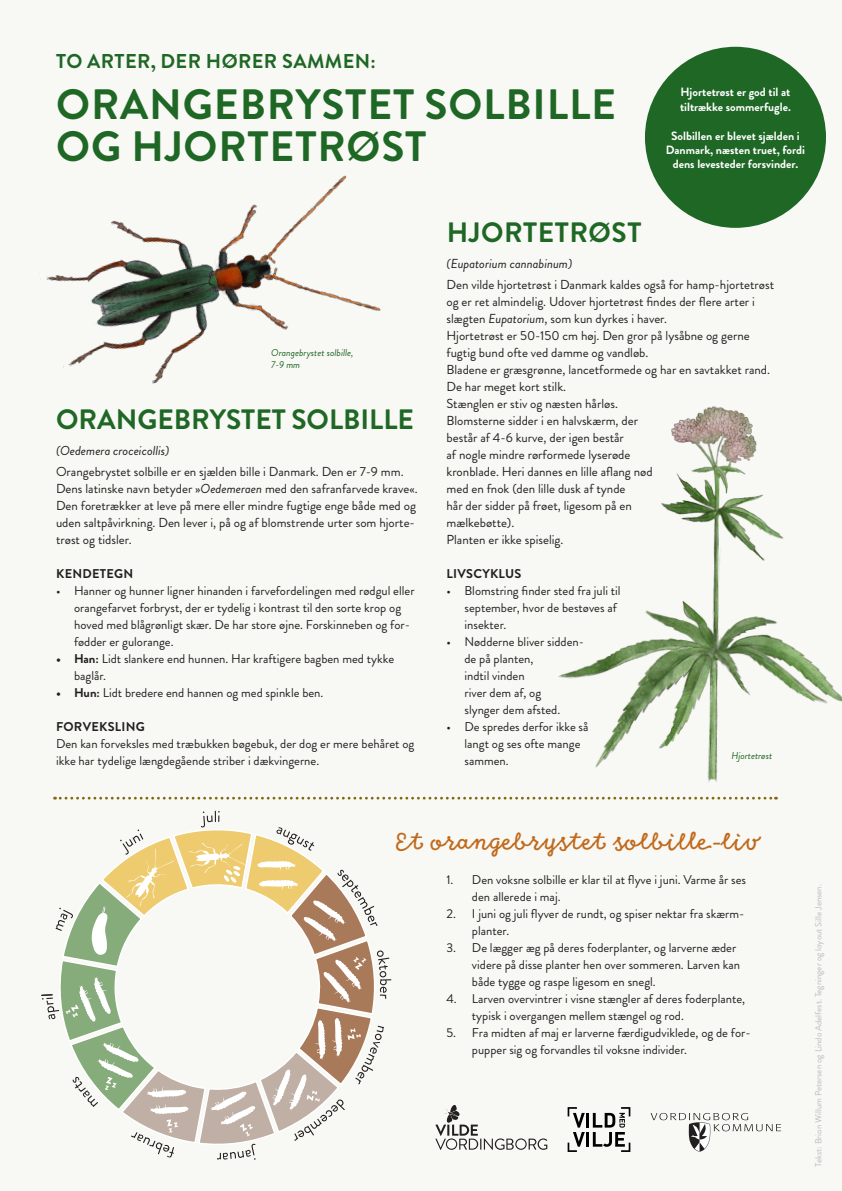
<style>
.page{position:relative;width:842px;height:1191px;background:#f8f8f4}
.page>*{position:absolute;margin:0;border:0;box-sizing:border-box;transform-origin:0 0}
.t1{font:700 42.4px "Brandon Grotesque";letter-spacing:.02em;color:#1e6725}
.artsnavn_krøllet_skr{font:28px "Goodlife Script";color:#c16a1c}
.lille_overskrift___a{font:700 28px "Brandon Grotesque";color:#1e6725}
.lille_overskrift___a-2{font:700 28px "Brandon Grotesque";letter-spacing:.02em;color:#1e6725}
.t2{font:700 20px "Brandon Grotesque";letter-spacing:.02em;color:#1e6725}
.brødtelst{font:13px/17px "Brandon Grotesque";color:#231f20}
.artsnavn_i_brødtekst{font:italic 13px "Brandon Grotesque";color:#231f20}
.brødtekst_-_punktops{font:12.7px/17px "Brandon Grotesque";color:#231f20}
.kendetegn_og_forveks{font:700 12.7px "Brandon Grotesque";letter-spacing:.02em;color:#231f20}
.brødtekst_-_punktops-2{font:700 12.7px "Brandon Grotesque";letter-spacing:.02em;color:#231f20}
.t3{font:700 12px/14.4px "Brandon Grotesque";color:#fff}
.t4{font:italic 9.9px "Brandon Grotesque";color:#1e6725}
.t5{font:9px "Brandon Grotesque";color:#bcbdc0}
.s1{font-style:italic}
.s2{font-weight:700}
</style>
<div class="page">
<svg style="left:651px;top:1113px;width:130px;height:38px"></svg>
<hr style="left:586px;top:1113px;width:3px;height:14px;background:#000">
<hr style="left:586px;top:1132px;width:3px;height:14px;background:#000">
<svg style="left:568px;top:1107px;width:17px;height:45px"></svg>
<svg style="left:593px;top:1107px;width:37px;height:45px"></svg>
<svg style="left:435px;top:1105px;width:112px;height:44px"></svg>
<svg style="left:41px;top:810px;width:350px;height:349px"></svg>
<svg style="left:55px;top:796px;width:474px;height:3px"></svg>
<div style="left:645px;top:47px;width:181px;height:181px;background:#1e6725;border-radius:50%"></div>
<img style="left:40px;top:175px;width:341px;height:209px">
<img style="left:529px;top:406px;width:313px;height:394px">
<p class="t2" style="left:56px;top:47px;width:321px">TO ARTER, DER HØRER SAMMEN:</p>
<p class="t1" style="left:56px;top:74px;width:561px">ORANGEBRYSTET SOLBILLE</p>
<p class="t1" style="left:56px;top:116px;width:372px">OG HJORTETRØST</p>
<p class="t3" style="left:680px;top:85px;width:112px">Hjortetrøst er god til at tiltrække sommerfugle.</p>
<p class="t3" style="left:666px;top:128px;width:141px;text-align:center">Solbillen er blevet sjælden i<br>Danmark, næsten truet, fordi dens levesteder forsvinder.</p>
<p class="t4" style="left:271px;top:346px;width:84px">Orangebrystet solbille,</p>
<p class="t4" style="left:271px;top:358px;width:30px">7-9 mm</p>
<p class="lille_overskrift___a" style="left:56px;top:400px;width:359px">ORANGEBRYSTET SOLBILLE</p>
<p class="artsnavn_i_brødtekst" style="left:56px;top:442px;width:115px">(Oedemera croceicollis)</p>
<p class="brødtelst" style="left:56px;top:463px;width:363px">Orangebrystet solbille er en sjælden bille i Danmark. Den er 7-9 mm.<br>Dens latinske navn betyder »<span class="s1">Oedemeraen</span> med den safranfarvede krave«.<br>Den foretrækker at leve på mere eller mindre fugtige enge både med og uden saltpåvirkning. Den lever i, på og af blomstrende urter som hjorte&shy;trøst og tidsler.</p>
<p class="kendetegn_og_forveks" style="left:56px;top:565px;width:79px">KENDETEGN</p>
<p class="brødtekst_-_punktops" style="left:74px;top:582px;width:342px;text-indent:-18px">• Hanner og hunner ligner hinanden i farvefordelingen med rødgul eller orangefarvet forbryst, der er tydelig i kontrast til den sorte krop og hoved med blågrønligt skær. De har store øjne. Forskinneben og for&shy;fødder er gulorange.</p>
<p class="brødtekst_-_punktops" style="left:74px;top:650px;width:322px;text-indent:-18px"><span class="s2">• Han:</span> Lidt slankere end hunnen. Har kraftigere bagben med tykke baglår.</p>
<p class="brødtekst_-_punktops" style="left:56px;top:684px;width:269px"><span class="s2">• Hun:</span> Lidt bredere end hannen og med spinkle ben.</p>
<p class="brødtekst_-_punktops-2" style="left:56px;top:718px;width:90px">FORVEKSLING</p>
<p class="brødtekst_-_punktops" style="left:56px;top:735px;width:360px">Den kan forveksles med træbukken bøgebuk, der dog er mere behåret og ikke har tydelige længdegående striber i dækvingerne.</p>
<p class="lille_overskrift___a-2" style="left:447px;top:213px;width:196px">HJORTETRØST</p>
<p class="artsnavn_i_brødtekst" style="left:446px;top:255px;width:127px">(Eupatorium cannabinum)</p>
<p class="brødtelst" style="left:446px;top:276px;width:329px">Den vilde hjortetrøst i Danmark kaldes også for hamp- hjortetrøst og er ret almindelig. Udover hjortetrøst findes der flere arter i slægten <span class="s1">Eupatorium</span>, som kun dyrkes i haver.</p>
<p class="brødtelst" style="left:446px;top:327px;width:305px">Hjortetrøst er 50-150 cm høj. Den gror på lysåbne og gerne fugtig bund ofte ved damme og vandløb.</p>
<p class="brødtelst" style="left:446px;top:361px;width:325px">Bladene er græsgrønne, lancetformede og har en savtakket rand.<br>De har meget kort stilk.</p>
<p class="brødtelst" style="left:446px;top:395px;width:173px">Stænglen er stiv og næsten hårløs.</p>
<p class="brødtelst" style="left:446px;top:412px;width:208px">Blomsterne sidder i en halvskærm, der består af 4- 6 kurve, der igen består<br>af nogle mindre rørformede lyserøde kronblade. Heri dannes en lille aflang nød med en fnok (den lille dusk af tynde<br>hår der sidder på frøet, ligesom på en mælkebøtte).</p>
<p class="brødtelst" style="left:446px;top:531px;width:118px">Planten er ikke spiselig.</p>
<p class="kendetegn_og_forveks" style="left:447px;top:565px;width:76px">LIVSCYKLUS</p>
<p class="brødtekst_-_punktops" style="left:464px;top:582px;width:158px;text-indent:-18px">• Blomstring finder sted fra juli til september, hvor de bestøves af insekter.</p>
<p class="brødtekst_-_punktops" style="left:464px;top:633px;width:121px;text-indent:-18px">• Nødderne bliver sidden&shy;de på planten,<br>indtil vinden<br>river dem af, og<br>slynger dem afsted.</p>
<p class="brødtekst_-_punktops" style="left:464px;top:718px;width:125px;text-indent:-18px">• De spredes derfor ikke så langt og ses ofte mange sammen.</p>
<p class="t4" style="left:731px;top:748px;width:42px">Hjortetrøst</p>
<p class="artsnavn_krøllet_skr" style="left:395px;top:826px;width:367px">Et orangebrystet solbille-liv</p>
<p class="brødtekst_-_punktops" style="left:472px;top:871px;width:276px;text-indent:-25px">1. Den voksne solbille er klar til at flyve i juni. Varme år ses den allerede i maj.</p>
<p class="brødtekst_-_punktops" style="left:472px;top:905px;width:274px;text-indent:-25px">2. I juni og juli flyver de rundt, og spiser nektar fra skærm&shy;planter.</p>
<p class="brødtekst_-_punktops" style="left:472px;top:939px;width:270px;text-indent:-25px">3. De lægger æg på deres foderplanter, og larverne æder videre på disse planter hen over sommeren. Larven kan både tygge og raspe ligesom en snegl.</p>
<p class="brødtekst_-_punktops" style="left:472px;top:990px;width:275px;text-indent:-25px">4. Larven overvintrer i visne stængler af deres foderplante, typisk i overgangen mellem stængel og rod.</p>
<p class="brødtekst_-_punktops" style="left:472px;top:1024px;width:280px;text-indent:-25px">5. Fra midten af maj er larverne færdigudviklede, og de for&shy;pupper sig og forvandles til voksne individer.</p>
<p class="t5" style="left:812px;top:1166px;width:284px;rotate:-90deg">Tekst: Brian Willum Petersen og Linda Adelfest. Tegninger og layout Sille Jensen.</p>
</div>
